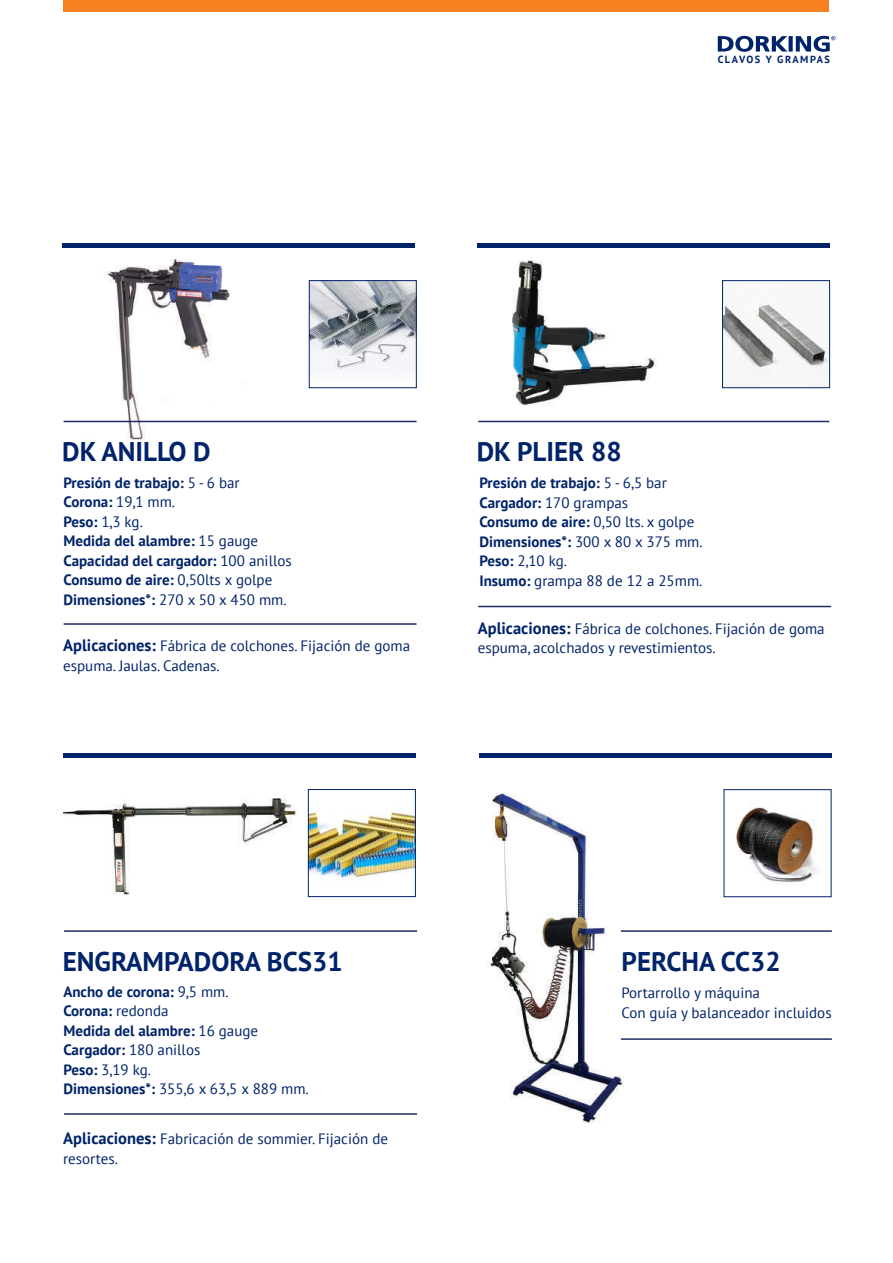
<style>
.page{position:relative;width:893px;height:1263px;background:#fff}
.page>*{position:absolute;margin:0;border:0;box-sizing:border-box;transform-origin:0 0}
.t1{font:700 27px "PT Sans";color:#002369}
.t2{font:15px/19.5px "PT Sans";color:#002369}
.t3{font:700 15px/19.5px "PT Sans";color:#002369}
.t4{font:700 10.35px "PT Sans";letter-spacing:.15em;color:#002369}
.s1{font-weight:400}
.s2{font-weight:700;font-size:16.5px}
.s3{font-weight:700}
</style>
<div class="page">
<img style="left:488px;top:793px;width:135px;height:330px">
<img style="left:736px;top:805px;width:84px;height:78px">
<div style="left:63px;top:0;width:766px;height:12px;background:#f58121"></div>
<hr style="left:478px;top:606px;width:353px;height:1px;background:#202b63">
<hr style="left:64px;top:623px;width:353px;height:2px;background:#202b63">
<div style="left:62px;top:243px;width:353px;height:5px;background:#002369"></div>
<hr style="left:621px;top:930px;width:211px;height:2px;background:#202b63">
<hr style="left:621px;top:1038px;width:211px;height:2px;background:#202b63">
<div style="left:479px;top:753px;width:353px;height:5px;background:#002369"></div>
<hr style="left:64px;top:1113px;width:353px;height:2px;background:#202b63">
<img style="left:67px;top:260px;width:207px;height:179px">
<hr style="left:64px;top:421px;width:353px;height:1px;background:#202b63">
<div style="left:477px;top:243px;width:353px;height:5px;background:#002369"></div>
<img style="left:482px;top:260px;width:192px;height:161px">
<hr style="left:478px;top:421px;width:351px;height:1px;background:#202b63">
<img style="left:64px;top:798px;width:232px;height:97px">
<hr style="left:64px;top:930px;width:353px;height:2px;background:#202b63">
<div style="left:63px;top:753px;width:353px;height:5px;background:#002369"></div>
<svg style="left:718px;top:36px;width:117px;height:16px"></svg>
<img style="left:310px;top:812px;width:104px;height:73px">
<div style="left:308px;top:789px;width:108px;height:108px;border:1px solid #002369"></div>
<img style="left:311px;top:282px;width:104px;height:89px">
<div style="left:309px;top:280px;width:108px;height:108px;border:1px solid #002369"></div>
<img style="left:724px;top:304px;width:104px;height:67px">
<div style="left:722px;top:280px;width:108px;height:108px;border:1px solid #002369"></div>
<p class="t4" style="left:718px;top:53px;width:114px">CLAVOS Y GRAMPAS</p>
<h1 class="t1" style="left:62px;top:434px;width:150px">DK ANILLO D</h1>
<p class="t3" style="left:63px;top:472px;width:230px">Presión de trabajo: <span class="s1">5 - 6 bar<br></span>Corona: <span class="s1">19,1 mm.<br></span>Peso: <span class="s1">1,3 kg.<br></span>Medida del alambre: <span class="s1">15 gauge<br></span>Capacidad del cargador: <span class="s1">100 anillos<br></span>Consumo de aire: <span class="s1">0,50lts x golpe<br></span>Dimensiones*: <span class="s1">270 x 50 x 450 mm.</span></p>
<p class="t2" style="left:63px;top:636px;width:348px"><span class="s2">Aplicaciones:</span> Fábrica de colchones. Fijación de goma espuma. Jaulas. Cadenas.</p>
<h1 class="t1" style="left:477px;top:434px;width:147px">DK PLIER 88</h1>
<p class="t2" style="left:479px;top:473px;width:225px"><span class="s3">Presión de trabajo:</span> 5 - 6,5 bar<br><span class="s3">Cargador:</span> 170 grampas<br><span class="s3">Consumo de aire:</span> 0,50 lts. x golpe<br><span class="s3">Dimensiones*:</span> 300 x 80 x 375 mm.<br><span class="s3">Peso:</span> 2,10 kg.<br><span class="s3">Insumo:</span> grampa 88 de 12 a 25mm.</p>
<p class="t2" style="left:478px;top:618px;width:348px"><span class="s2">Aplicaciones:</span> Fábrica de colchones. Fijación de goma espuma, acolchados y revestimientos.</p>
<h1 class="t1" style="left:63px;top:943px;width:281px">ENGRAMPADORA BCS31</h1>
<p class="t3" style="left:63px;top:982px;width:247px">Ancho de corona: <span class="s1">9,5 mm.<br></span>Corona: <span class="s1">redonda<br></span>Medida del alambre: <span class="s1">16 gauge<br></span>Cargador: <span class="s1">180 anillos<br></span>Peso: <span class="s1">3,19 kg.<br></span>Dimensiones*: <span class="s1">355,6 x 63,5 x 889 mm.</span></p>
<p class="t2" style="left:621px;top:983px;width:212px">Portarrollo y máquina<br>Con guía y balanceador incluidos</p>
<h1 class="t1" style="left:622px;top:943px;width:161px">PERCHA CC32</h1>
<p class="t2" style="left:63px;top:1129px;width:326px"><span class="s2">Aplicaciones:</span> Fabricación de sommier. Fijación de resortes.</p>
</div>
